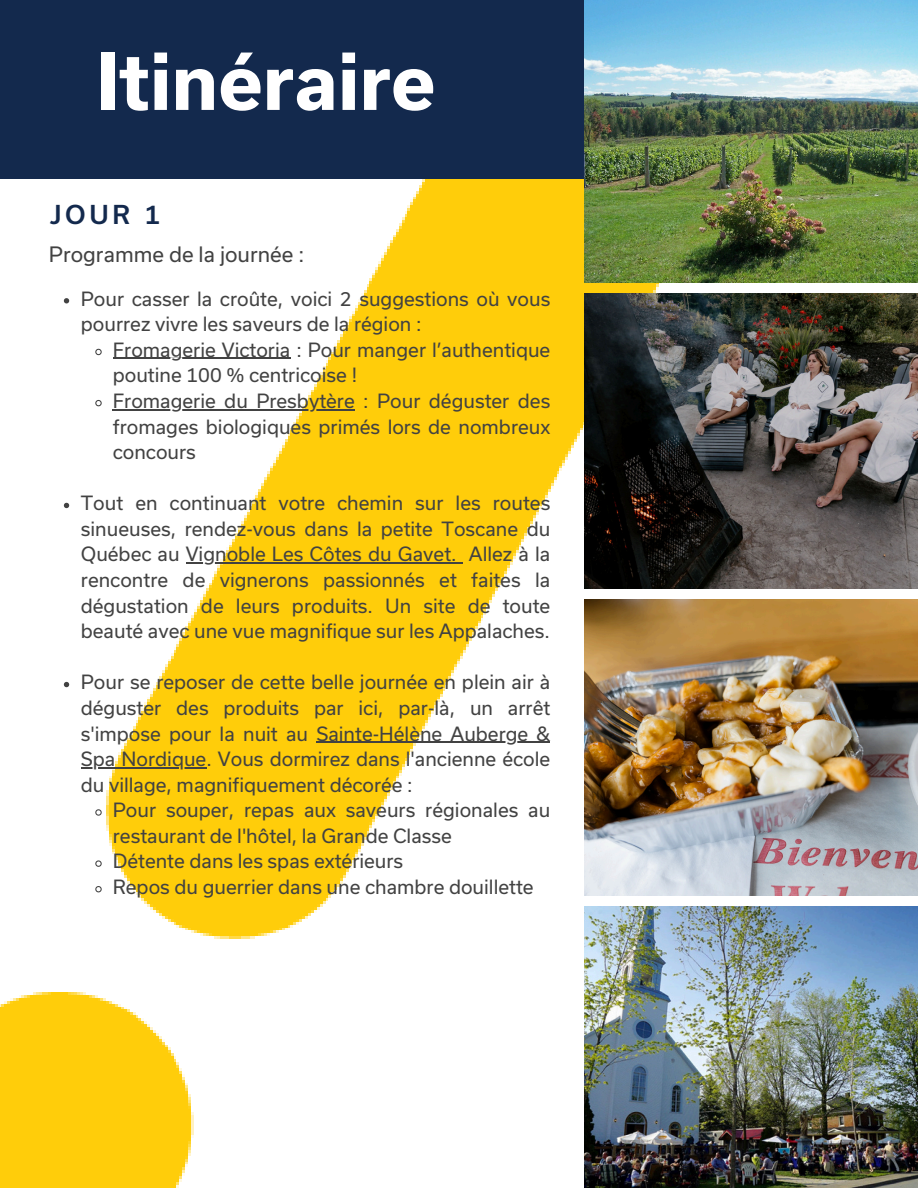
<style>
.page{position:relative;width:918px;height:1188px;background:#fff}
.page>*{position:absolute;margin:0;border:0;box-sizing:border-box;transform-origin:0 0}
.t1{font:700 74.7px "Usual";color:#fff}
.t2{font:500 24.9px "Usual";color:#13294d}
.t3{font:20.25px "Usual";color:#424242}
.t4{font:18.75px/25.7px "Usual";color:#424242}
</style>
<div class="page">
<img style="left:0;top:179px;width:732px;height:1009px">
<div style="left:0;top:0;width:623px;height:179px;background:#13294d"></div>
<img style="left:585px;top:0;width:333px;height:282px">
<img style="left:585px;top:294px;width:333px;height:294px">
<img style="left:585px;top:600px;width:333px;height:296px">
<img style="left:585px;top:907px;width:333px;height:281px">
<svg style="left:64px;top:298px;width:5px;height:5px"></svg>
<svg style="left:95px;top:348px;width:8px;height:8px"></svg>
<hr style="left:113px;top:358px;width:177px;height:1px;background:#424242">
<svg style="left:95px;top:399px;width:8px;height:8px"></svg>
<hr style="left:113px;top:409px;width:242px;height:1px;background:#424242">
<svg style="left:64px;top:503px;width:5px;height:5px"></svg>
<hr style="left:186px;top:562px;width:271px;height:2px;background:#424242">
<svg style="left:457px;top:562px;width:6px;height:2px"></svg>
<svg style="left:64px;top:682px;width:5px;height:5px"></svg>
<hr style="left:316px;top:742px;width:234px;height:1px;background:#424242">
<hr style="left:81px;top:767px;width:125px;height:1px;background:#424242">
<svg style="left:95px;top:808px;width:8px;height:8px"></svg>
<svg style="left:95px;top:860px;width:8px;height:8px"></svg>
<svg style="left:95px;top:885px;width:8px;height:8px"></svg>
<p class="t1" style="left:96px;top:50px;width:341px">Itinéraire</p>
<h1 class="t2" style="left:50px;top:204px;width:112px">JOUR 1</h1>
<h2 class="t3" style="left:49px;top:246px;width:257px">Programme de la journée :</h2>
<p class="t4" style="left:81px;top:287px;width:471px">Pour casser la croûte, voici 2 suggestions où vous pourrez vivre les saveurs de la région :</p>
<p class="t4" style="left:113px;top:338px;width:439px">Fromagerie Victoria : Pour manger l’authentique poutine 100 % centricoise !</p>
<p class="t4" style="left:113px;top:389px;width:439px;text-align:justify">Fromagerie du Presbytère : Pour déguster des fromages biologiques primés lors de nombreux concours</p>
<p class="t4" style="left:81px;top:492px;width:471px;text-align:justify">Tout en continuant votre chemin sur les routes sinueuses, rendez-vous dans la petite Toscane du Québec au Vignoble Les Côtes du Gavet. Allez à la</p>
<p class="t4" style="left:81px;top:569px;width:471px;text-align:justify">rencontre de vignerons passionnés et faites la dégustation de leurs produits. Un site de toute beauté avec une vue magnifique sur les Appalaches.</p>
<p class="t4" style="left:81px;top:671px;width:471px">Pour se reposer de cette belle journée en plein air à déguster des produits par ici, par-là, un arrêt</p>
<p class="t4" style="left:81px;top:722px;width:471px">s'impose pour la nuit au Sainte-Hélène Auberge &amp;</p>
<p class="t4" style="left:81px;top:748px;width:471px">Spa Nordique. Vous dormirez dans l'ancienne école</p>
<p class="t4" style="left:81px;top:773px;width:333px">du village, magnifiquement décorée :</p>
<p class="t4" style="left:113px;top:799px;width:439px">Pour souper, repas aux saveurs régionales au</p>
<p class="t4" style="left:113px;top:824px;width:341px">restaurant de l'hôtel, la Grande Classe</p>
<p class="t4" style="left:113px;top:850px;width:292px">Détente dans les spas extérieurs</p>
<p class="t4" style="left:113px;top:876px;width:422px">Repos du guerrier dans une chambre douillette</p>
</div>
